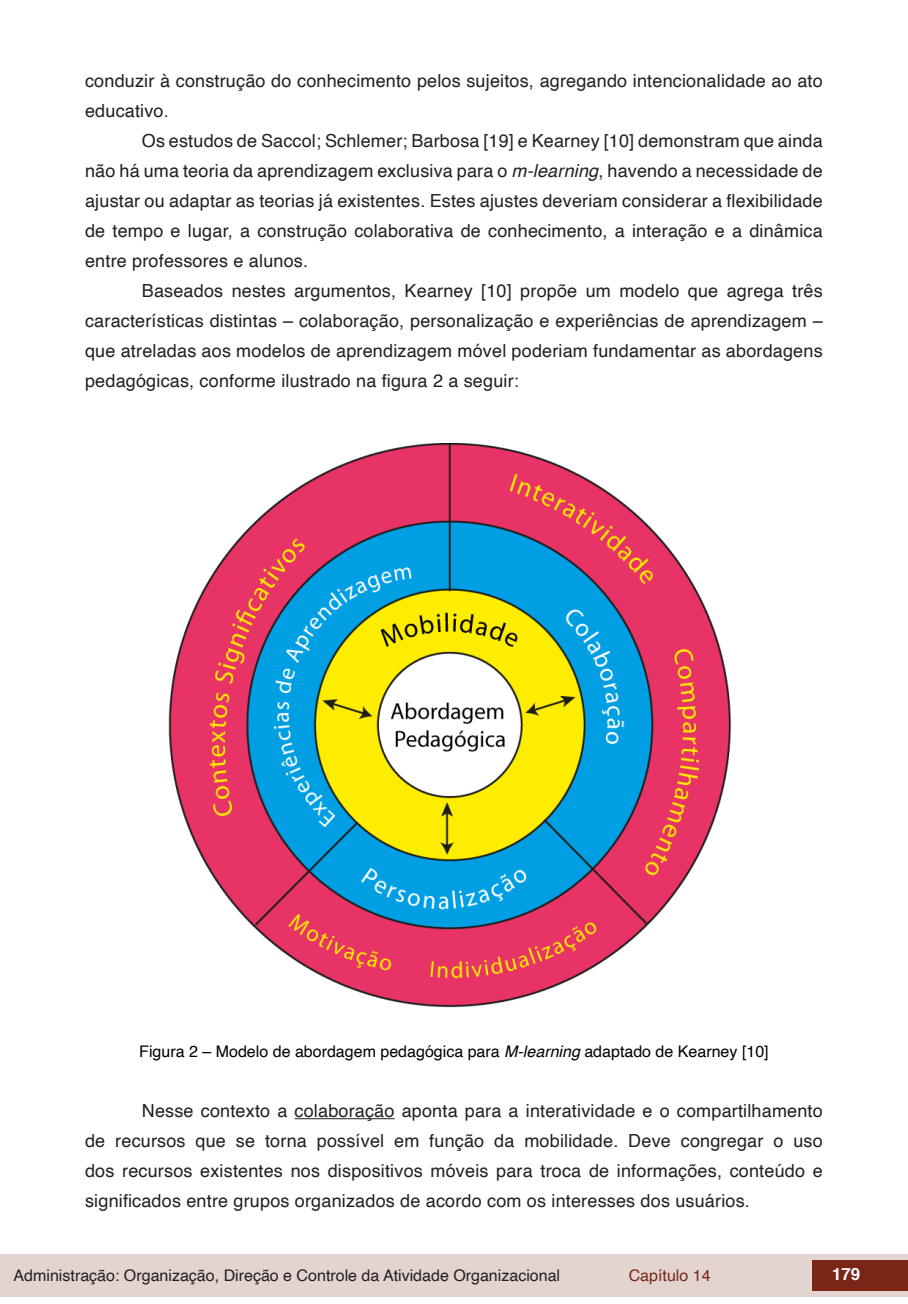
<style>
.page{position:relative;width:908px;height:1304px;background:#fff}
.page>*{position:absolute;margin:0;border:0;box-sizing:border-box;transform-origin:0 0}
.txt{font:18px/30px "Helvetica";letter-spacing:.01em;color:#231f20;text-align:justify}
.t1{font:700 16.8px "Helvetica";color:#fff}
.info_tab_graf_imag{font:16px "Helvetica";color:#000}
.t2{font:16px "Helvetica";color:#231f20}
.t3{font:16px "Helvetica";color:#7a2616}
.s1{font-style:italic}
</style>
<div class="page">
<div style="left:0;top:1254px;width:906px;height:43px;background:#e4d4d0"></div>
<div style="left:812px;top:1261px;width:95px;height:30px;background:#7a2616"></div>
<hr style="left:294px;top:1118px;width:100px;height:1px;background:#231f20">
<img style="left:168px;top:444px;width:564px;height:564px">
<p class="txt" style="left:85px;top:66px;width:738px">conduzir à construção do conhecimento pelos sujeitos, agregando intencionalidade ao ato educativo.</p>
<p class="txt" style="left:85px;top:126px;width:738px;text-indent:57px">Os estudos de Saccol; Schlemer; Barbosa [19] e Kearney [10] demonstram que ainda não há uma teoria da aprendizagem exclusiva para o <span class="s1">m-learning</span>, havendo a necessidade de ajustar ou adaptar as teorias já existentes. Estes ajustes deveriam considerar a flexibilidade de tempo e lugar, a construção colaborativa de conhecimento, a interação e a dinâmica entre professores e alunos.</p>
<p class="txt" style="left:85px;top:276px;width:738px;text-indent:57px">Baseados nestes argumentos, Kearney [10] propõe um modelo que agrega três características distintas – colaboração, personalização e experiências de aprendizagem – que atreladas aos modelos de aprendizagem móvel poderiam fundamentar as abordagens pedagógicas, conforme ilustrado na figura 2 a seguir:</p>
<p class="info_tab_graf_imag" style="left:139px;top:1039px;width:630px">Figura 2 – Modelo de abordagem pedagógica para <span class="s1">M-learning</span> adaptado de Kearney [10]</p>
<p class="txt" style="left:85px;top:1097px;width:738px;text-indent:57px">Nesse contexto a colaboração aponta para a interatividade e o compartilhamento de recursos que se torna possível em função da mobilidade. Deve congregar o uso dos recursos existentes nos dispositivos móveis para troca de informações, conteúdo e significados entre grupos organizados de acordo com os interesses dos usuários.</p>
<p class="t2" style="left:14px;top:1263px;width:548px">Administração: Organização, Direção e Controle da Atividade Organizacional</p>
<p class="t3" style="left:628px;top:1263px;width:83px">Capítulo 14</p>
<p class="t1" style="left:831px;top:1261px;width:30px">179</p>
</div>
